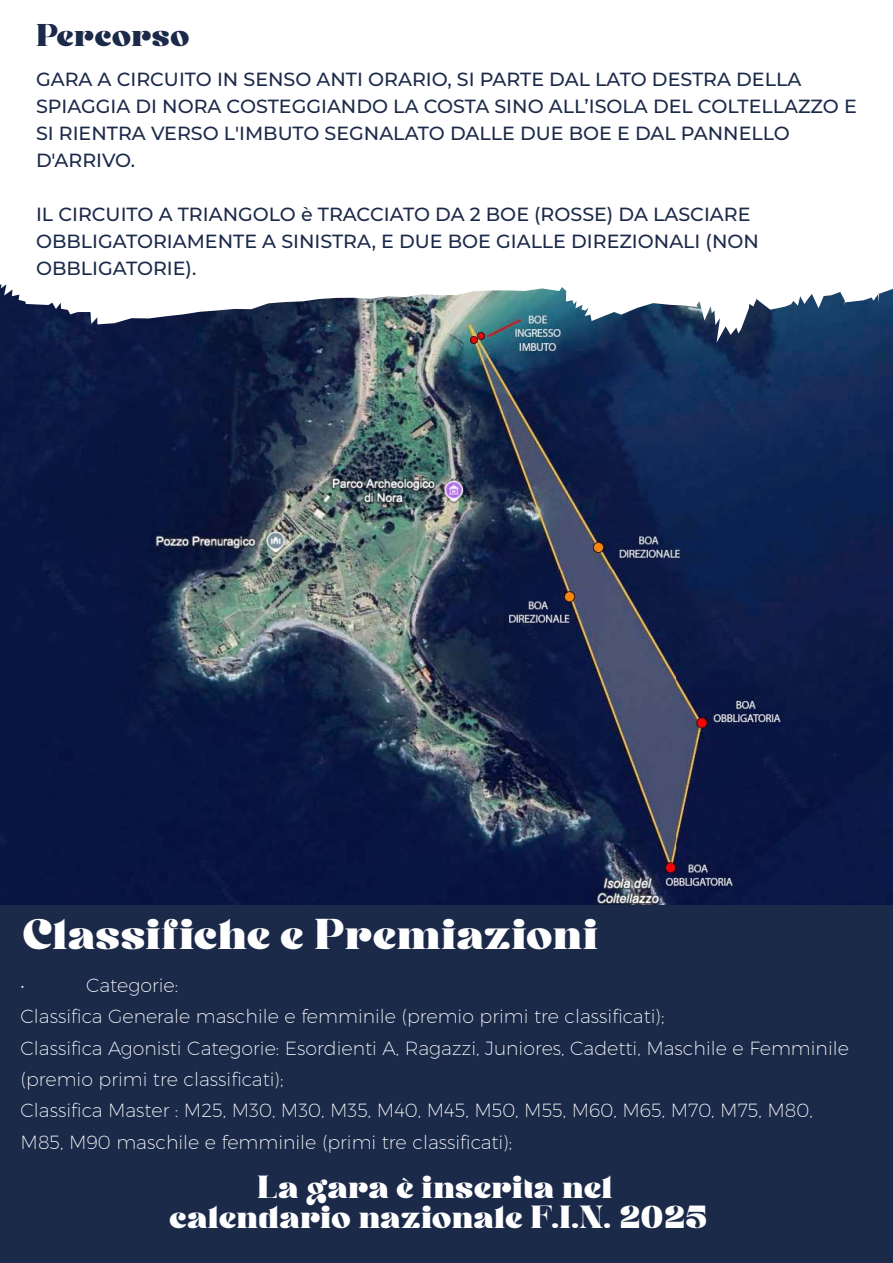
<style>
.page{position:relative;width:893px;height:1263px;background:#fff}
.page>*{position:absolute;margin:0;border:0;box-sizing:border-box;transform-origin:0 0}
.t1{font:41.1px "Cogley";color:#fff}
.t2{font:30.45px/30.5px "Cogley";color:#fff;text-align:center}
.t3{font:30px "Cogley";letter-spacing:.02em;color:#1c2a4a}
.t4{font:200 19.05px/31.3px "Montserrat";color:#fff}
.t5{font:500 19.05px/27px "Montserrat";color:#1c2a4a}
</style>
<div class="page">
<img style="left:0;top:285px;width:893px;height:620px">
<div style="left:0;top:905px;width:893px;height:358px;background:#1c2a4a"></div>
<h3 class="t3" style="left:36px;top:19px;width:155px">Percorso</h3>
<p class="t5" style="left:36px;top:65px;width:822px">GARA A CIRCUITO IN SENSO ANTI ORARIO, SI PARTE DAL LATO DESTRA DELLA SPIAGGIA DI NORA COSTEGGIANDO LA COSTA SINO ALL’ISOLA DEL COLTELLAZZO E SI RIENTRA VERSO L'IMBUTO SEGNALATO DALLE DUE BOE E DAL PANNELLO D'ARRIVO.</p>
<p class="t5" style="left:36px;top:200px;width:724px">IL CIRCUITO A TRIANGOLO è TRACCIATO DA 2 BOE (ROSSE) DA LASCIARE<br>OBBLIGATORIAMENTE A SINISTRA, E DUE BOE GIALLE DIREZIONALI (NON<br>OBBLIGATORIE).</p>
<h1 class="t1" style="left:23px;top:911px;width:577px">Classifiche e Premiazioni</h1>
<p class="t4" style="left:21px;top:969px;width:830px;text-indent:65px">Categorie:<br>Classifica Generale maschile e femminile (premio primi tre classificati);<br>Classifica Agonisti Categorie: Esordienti A, Ragazzi, Juniores, Cadetti, Maschile e Femminile (premio primi tre classificati);<br>Classifica Master : M25, M30, M30, M35, M40, M45, M50, M55, M60, M65, M70, M75, M80, M85, M90 maschile e femminile (primi tre classificati);</p>
<p class="t4" style="left:21px;top:969px;width:6px">•</p>
<h2 class="t2" style="left:169px;top:1175px;width:540px">La gara è inserita nel calendario nazionale F.I.N. 2025</h2>
</div>
